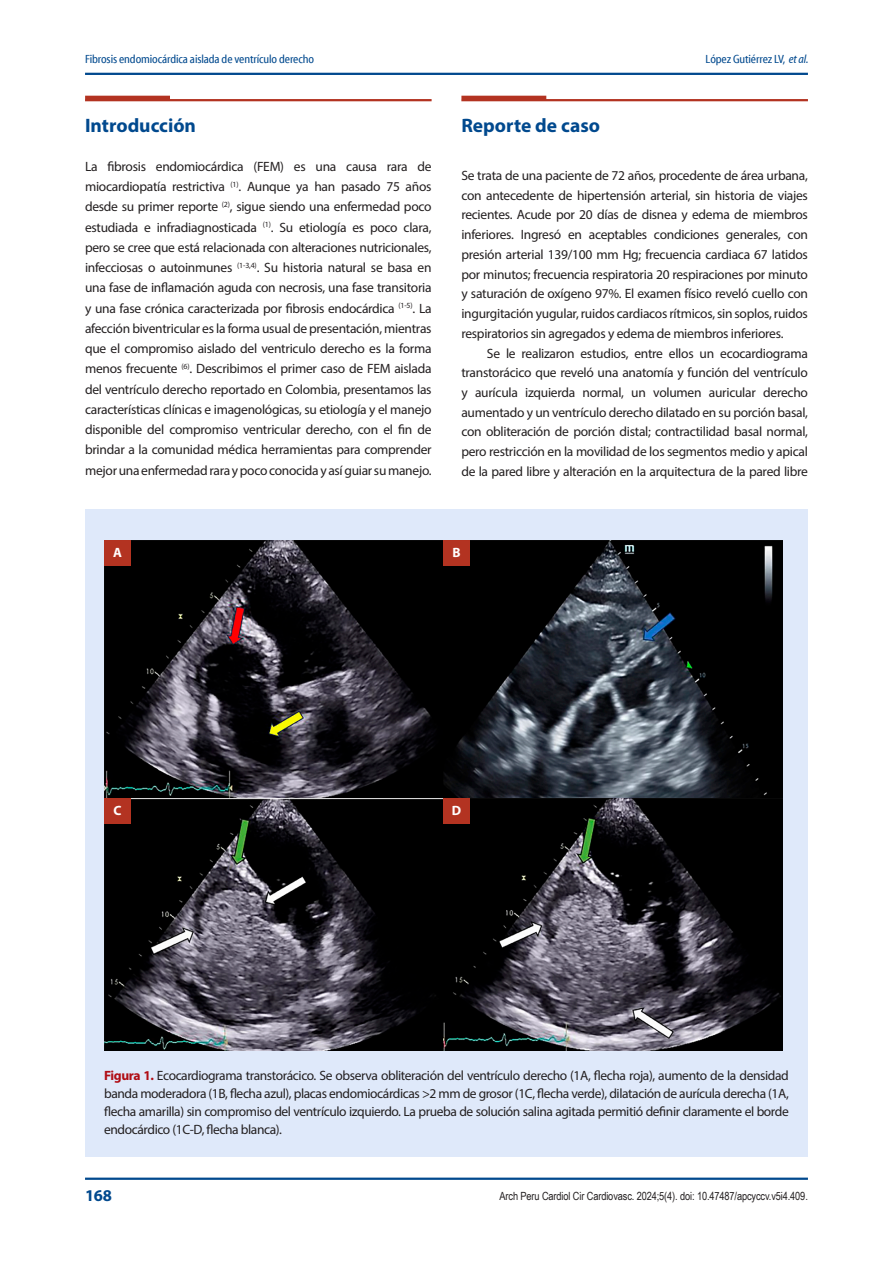
<style>
.page{position:relative;width:893px;height:1263px;background:#fff}
.page>*{position:absolute;margin:0;border:0;box-sizing:border-box;transform-origin:0 0}
.SUBTITULO{font:700 19.5px "Myriad Pro";color:#01498e}
.t1{font:700 16.5px "Myriad Pro";color:#01498e}
._1_ER_PARRAFO_TEXTO{font:13.5px/20.2px "Myriad Pro";letter-spacing:-.02em;color:#231f20;text-align:justify}
.TEXTO_GENERAL{font:13.5px/19.6px "Myriad Pro";letter-spacing:-.02em;color:#231f20;text-align:justify}
.TEXTO_DE_FIGURA{font:13.5px/18px "Myriad Pro";letter-spacing:-.03em;color:#231f20;text-align:justify}
.SUBTITULO-2{font:700 13.5px "Myriad Pro";color:#fff}
.t2{font:12px "Myriad Cn Web";letter-spacing:-.01em;color:#01498e}
.t3{font:11.25px "Arial Narrow";letter-spacing:-.01em;color:#231f20}
.s1{font-family:"Myriad Cn It Web"}
.s2{font-weight:700;color:#b00d15}
</style>
<div class="page">
<hr style="left:85px;top:73px;width:723px;height:2px;background:#01498e">
<hr style="left:85px;top:1177px;width:723px;height:3px;background:#01498e">
<div style="left:85px;top:510px;width:723px;height:647px;background:#dfe9fa"></div>
<svg style="left:85px;top:96px;width:347px;height:5px"></svg>
<svg style="left:461px;top:96px;width:347px;height:5px"></svg>
<img style="left:104px;top:541px;width:678px;height:509px">
<div style="left:104px;top:541px;width:27px;height:25px;background:#b33321"></div>
<div style="left:443px;top:541px;width:27px;height:25px;background:#b33321"></div>
<div style="left:104px;top:799px;width:27px;height:25px;background:#b33321"></div>
<div style="left:443px;top:799px;width:27px;height:25px;background:#b33321"></div>
<p class="t2" style="left:85px;top:53px;width:231px">Fibrosis endomiocárdica aislada de ventrículo derecho</p>
<p class="t2" style="left:705px;top:53px;width:105px">López Gutiérrez LV, <span class="s1">et al.</span></p>
<p class="SUBTITULO" style="left:85px;top:112px;width:113px">Introducción</p>
<p class="_1_ER_PARRAFO_TEXTO" style="left:85px;top:156px;width:348px">La fibrosis endomiocárdica (FEM) es una causa rara de miocardiopatía restrictiva <sup>(1)</sup>. Aunque ya han pasado 75 años desde su primer reporte <sup>(2)</sup>, sigue siendo una enfermedad poco estudiada e infradiagnosticada <sup>(1)</sup>. Su etiología es poco clara, pero se cree que está relacionada con alteraciones nutricionales, infecciosas o autoinmunes <sup>(1-3,4)</sup>. Su historia natural se basa en una fase de inflamación aguda con necrosis, una fase transitoria y una fase crónica caracterizada por fibrosis endocárdica <sup>(1-5)</sup>. La afección biventricular es la forma usual de presentación, mientras que el compromiso aislado del ventriculo derecho es la forma menos frecuente <sup>(6)</sup>. Describimos el primer caso de FEM aislada del ventrículo derecho reportado en Colombia, presentamos las características clínicas e imagenológicas, su etiología y el manejo disponible del compromiso ventricular derecho, con el fin de brindar a la comunidad médica herramientas para comprender mejor una enfermedad rara y poco conocida y así guiar su manejo.</p>
<p class="SUBTITULO" style="left:461px;top:112px;width:140px">Reporte de caso</p>
<p class="_1_ER_PARRAFO_TEXTO" style="left:461px;top:165px;width:348px;line-height:19.8px">Se trata de una paciente de 72 años, procedente de área urbana, con antecedente de hipertensión arterial, sin historia de viajes recientes. Acude por 20 días de disnea y edema de miembros inferiores. Ingresó en aceptables condiciones generales, con presión arterial 139/100 mm Hg; frecuencia cardiaca 67 latidos por minutos; frecuencia respiratoria 20 respiraciones por minuto y saturación de oxígeno 97%. El examen físico reveló cuello con ingurgitación yugular, ruidos cardiacos rítmicos, sin soplos, ruidos respiratorios sin agregados y edema de miembros inferiores.</p>
<p class="TEXTO_GENERAL" style="left:461px;top:343px;width:348px;text-indent:26px">Se le realizaron estudios, entre ellos un ecocardiograma transtorácico que reveló una anatomía y función del ventrículo y aurícula izquierda normal, un volumen auricular derecho aumentado y un ventrículo derecho dilatado en su porción basal, con obliteración de porción distal; contractilidad basal normal, pero restricción en la movilidad de los segmentos medio y apical de la pared libre y alteración en la arquitectura de la pared libre</p>
<p class="SUBTITULO-2" style="left:113px;top:544px;width:10px">A</p>
<p class="SUBTITULO-2" style="left:452px;top:544px;width:10px">B</p>
<p class="SUBTITULO-2" style="left:114px;top:802px;width:10px">C</p>
<p class="SUBTITULO-2" style="left:452px;top:802px;width:11px">D</p>
<p class="TEXTO_DE_FIGURA" style="left:104px;top:1066px;width:686px"><span class="s2">Figura 1.</span> Ecocardiograma transtorácico. Se observa obliteración del ventrículo derecho (1A, flecha roja), aumento de la densidad banda moderadora (1B, flecha azul), placas endomiocárdicas &gt;2 mm de grosor (1C, flecha verde), dilatación de aurícula derecha (1A, flecha amarilla) sin compromiso del ventrículo izquierdo. La prueba de solución salina agitada permitió definir claramente el borde endocárdico (1C-D, flecha blanca).</p>
<p class="t1" style="left:85px;top:1184px;width:28px">168</p>
<p class="t3" style="left:500px;top:1188px;width:310px">Arch Peru Cardiol Cir Cardiovasc. 2024;5(4). doi: 10.47487/apcyccv.v5i4.409.</p>
</div>
